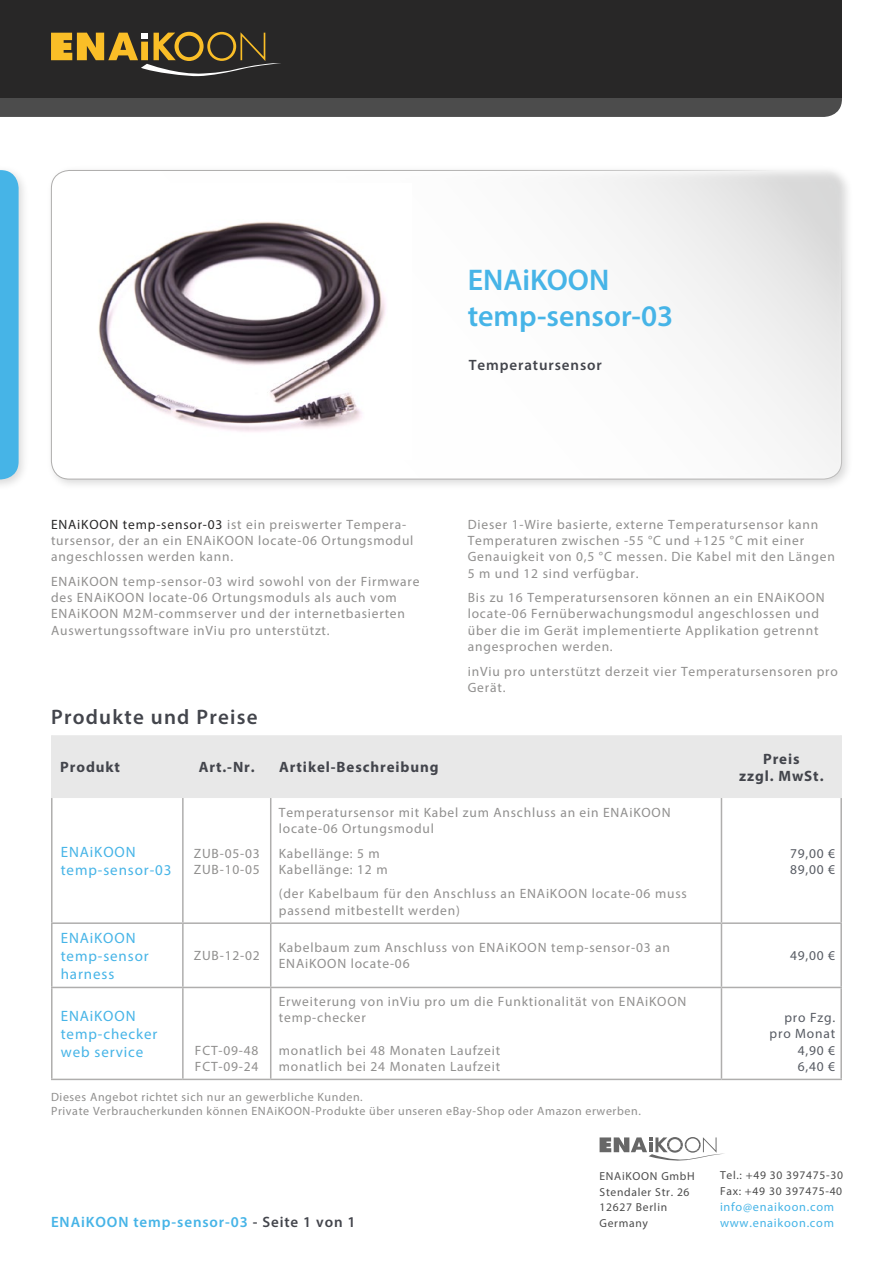
<style>
.page{position:relative;width:893px;height:1263px;background:#fff}
.page>*{position:absolute;margin:0;border:0;box-sizing:border-box;transform-origin:0 0}
.t1{font:600 30px/36px "Myriad Pro";color:#46b4e7}
.t2{font:600 21px "Myriad Pro";letter-spacing:.06em;color:#43454c}
.t3{font:15px/18px "Myriad Pro";letter-spacing:.06em;color:#46b4e7}
.t4{font:700 15px/17.5px "Myriad Pro";letter-spacing:.06em;color:#43454c;text-align:center}
.t5{font:600 15px "Myriad Pro";letter-spacing:.06em;color:#46b4e7}
.t6{font:600 15px "Myriad Pro";letter-spacing:.06em;color:#43454c}
.t7{font:13.5px/16.2px "Myriad Pro";letter-spacing:.06em;color:#908f8e}
.t8{font:13.5px/16.2px "Myriad Pro";letter-spacing:.06em;color:#575b63}
.t9{font:12.3px "Myriad Pro";letter-spacing:.06em;color:#46b4e7}
.t10{font:12px/14.4px "Myriad Pro";letter-spacing:.05em;color:#908f8e}
.t11{font:11.55px/15.9px "Myriad Pro";letter-spacing:.06em;color:#4c4c4c}
.s1{color:#282727}
.s2{color:#43454c}
</style>
<div class="page">
<div style="left:45px;top:164px;width:808px;height:327px;background:#000;opacity:.15"></div>
<svg style="left:51px;top:170px;width:791px;height:309px"></svg>
<div style="left:0;top:0;width:842px;height:98px;background:#282727"></div>
<div style="left:0;top:164px;width:30px;height:327px;background:#000;opacity:.15"></div>
<svg style="left:0;top:170px;width:19px;height:309px;background:#4cb6e7"></svg>
<svg style="left:0;top:32px;width:842px;height:85px"></svg>
<svg style="left:600px;top:1137px;width:124px;height:24px"></svg>
<img style="left:77px;top:184px;width:334px;height:275px">
<div style="left:53px;top:735px;width:787px;height:63px;background:#e8e8e8"></div>
<hr style="left:51px;top:922px;width:132px;height:2px;background:#afaead">
<hr style="left:183px;top:922px;width:88px;height:2px;background:#afaead">
<hr style="left:271px;top:922px;width:450px;height:2px;background:#afaead">
<hr style="left:721px;top:922px;width:121px;height:2px;background:#afaead">
<hr style="left:51px;top:987px;width:132px;height:1px;background:#afaead">
<hr style="left:183px;top:987px;width:88px;height:1px;background:#afaead">
<hr style="left:271px;top:987px;width:450px;height:1px;background:#afaead">
<hr style="left:721px;top:987px;width:121px;height:1px;background:#afaead">
<hr style="left:51px;top:1079px;width:132px;height:1px;background:#afaead">
<hr style="left:183px;top:1079px;width:88px;height:1px;background:#afaead">
<hr style="left:271px;top:1079px;width:450px;height:1px;background:#afaead">
<hr style="left:721px;top:1079px;width:121px;height:1px;background:#afaead">
<hr style="left:51px;top:798px;width:2px;height:124px;background:#afaead">
<hr style="left:51px;top:924px;width:2px;height:63px;background:#afaead">
<hr style="left:51px;top:988px;width:2px;height:91px;background:#afaead">
<hr style="left:182px;top:798px;width:2px;height:124px;background:#afaead">
<hr style="left:182px;top:924px;width:2px;height:63px;background:#afaead">
<hr style="left:182px;top:988px;width:2px;height:91px;background:#afaead">
<hr style="left:270px;top:798px;width:1px;height:124px;background:#afaead">
<hr style="left:270px;top:924px;width:1px;height:63px;background:#afaead">
<hr style="left:270px;top:988px;width:1px;height:91px;background:#afaead">
<hr style="left:721px;top:798px;width:1px;height:124px;background:#afaead">
<hr style="left:840px;top:798px;width:2px;height:124px;background:#afaead">
<hr style="left:721px;top:924px;width:1px;height:63px;background:#afaead">
<hr style="left:840px;top:924px;width:2px;height:63px;background:#afaead">
<hr style="left:721px;top:988px;width:1px;height:91px;background:#afaead">
<hr style="left:840px;top:988px;width:2px;height:91px;background:#afaead">
<hr style="left:51px;top:735px;width:2px;height:63px;background:#e8e8e8">
<hr style="left:840px;top:735px;width:2px;height:63px;background:#e8e8e8">
<h1 class="t1" style="left:468px;top:261px;width:207px">ENAiKOON temp-sensor-03</h1>
<p class="t6" style="left:469px;top:355px;width:135px">Temperatursensor</p>
<p class="t7" style="left:51px;top:516px;width:364px"><span class="s1">ENAiKOON temp-sensor-03</span> ist ein preiswerter Tempera&shy;tursensor, der an ein ENAiKOON locate-06 Ortungsmodul angeschlossen werden kann.</p>
<p class="t7" style="left:51px;top:573px;width:370px">ENAiKOON temp-sensor-03 wird sowohl von der Firmware des ENAiKOON locate-06 Ortungsmoduls als auch vom ENAiKOON M2M-commserver und der internetbasierten Auswertungssoftware inViu pro unterstützt.</p>
<h2 class="t2" style="left:51px;top:703px;width:208px">Produkte und Preise</h2>
<p class="t7" style="left:468px;top:516px;width:369px">Dieser 1-Wire basierte, externe Temperatursensor kann Temperaturen zwischen -55 °C und +125 °C mit einer Genauigkeit von 0,5 °C messen. Die Kabel mit den Längen 5 m und 12 sind verfügbar.</p>
<p class="t7" style="left:468px;top:589px;width:359px">Bis zu 16 Temperatursensoren können an ein ENAiKOON locate-06 Fernüberwachungsmodul angeschlossen und über die im Gerät implementierte Applikation getrennt angesprochen werden.</p>
<p class="t7" style="left:468px;top:663px;width:372px">inViu pro unterstützt derzeit vier Temperatursensoren pro<br>Gerät.</p>
<p class="t4" style="left:60px;top:758px;width:61px">Produkt</p>
<p class="t4" style="left:199px;top:758px;width:58px">Art.-Nr.</p>
<p class="t4" style="left:279px;top:758px;width:161px">Artikel-Beschreibung</p>
<p class="t4" style="left:739px;top:749px;width:86px">Preis<br>zzgl. MwSt.</p>
<p class="t3" style="left:61px;top:843px;width:112px">ENAiKOON temp-sensor-03</p>
<p class="t7" style="left:194px;top:845px;width:67px">ZUB-05-03<br>ZUB-10-05</p>
<p class="t7" style="left:279px;top:804px;width:393px">Temperatursensor mit Kabel zum Anschluss an ein ENAiKOON locate-06 Ortungsmodul</p>
<p class="t7" style="left:279px;top:845px;width:110px">Kabellänge: 5 m<br>Kabellänge: 12 m</p>
<p class="t7" style="left:279px;top:886px;width:409px">(der Kabelbaum für den Anschluss an ENAiKOON locate-06 muss passend mitbestellt werden)</p>
<p class="t8" style="left:790px;top:845px;width:47px">79,00 €<br>89,00 €</p>
<p class="t3" style="left:61px;top:929px;width:89px">ENAiKOON temp-sensor harness</p>
<p class="t3" style="left:61px;top:1007px;width:98px">ENAiKOON temp-checker web service</p>
<p class="t7" style="left:194px;top:947px;width:67px">ZUB-12-02</p>
<p class="t7" style="left:279px;top:939px;width:393px">Kabelbaum zum Anschluss von ENAiKOON temp-sensor-03 an<br>ENAiKOON locate-06</p>
<p class="t8" style="left:790px;top:947px;width:47px">49,00 €</p>
<p class="t7" style="left:195px;top:1042px;width:65px">FCT-09-48<br>FCT-09-24</p>
<p class="t7" style="left:279px;top:993px;width:409px">Erweiterung von inViu pro um die Funktionalität von ENAiKOON temp-checker</p>
<p class="t7" style="left:279px;top:1042px;width:223px">monatlich bei 48 Monaten Laufzeit monatlich bei 24 Monaten Laufzeit</p>
<p class="t8" style="left:770px;top:1009px;width:67px;text-align:right">pro Fzg. pro Monat<br>4,90 €<br>6,40 €</p>
<p class="t10" style="left:51px;top:1089px;width:591px">Dieses Angebot richtet sich nur an gewerbliche Kunden.<br>Private Verbraucherkunden können ENAiKOON-Produkte über unseren eBay-Shop oder Amazon erwerben.</p>
<p class="t11" style="left:600px;top:1167px;width:97px">ENAiKOON GmbH<br>Stendaler Str. 26<br>12627 Berlin<br>Germany</p>
<p class="t11" style="left:720px;top:1167px;width:125px">Tel.: +49 30 397475-30<br>Fax: +49 30 397475-40</p>
<p class="t9" style="left:720px;top:1199px;width:116px">info@enaikoon.com</p>
<p class="t5" style="left:51px;top:1213px;width:306px">ENAiKOON temp-sensor-03 <span class="s2">- Seite 1 von 1</span></p>
<p class="t9" style="left:720px;top:1215px;width:116px">www.enaikoon.com</p>
</div>
